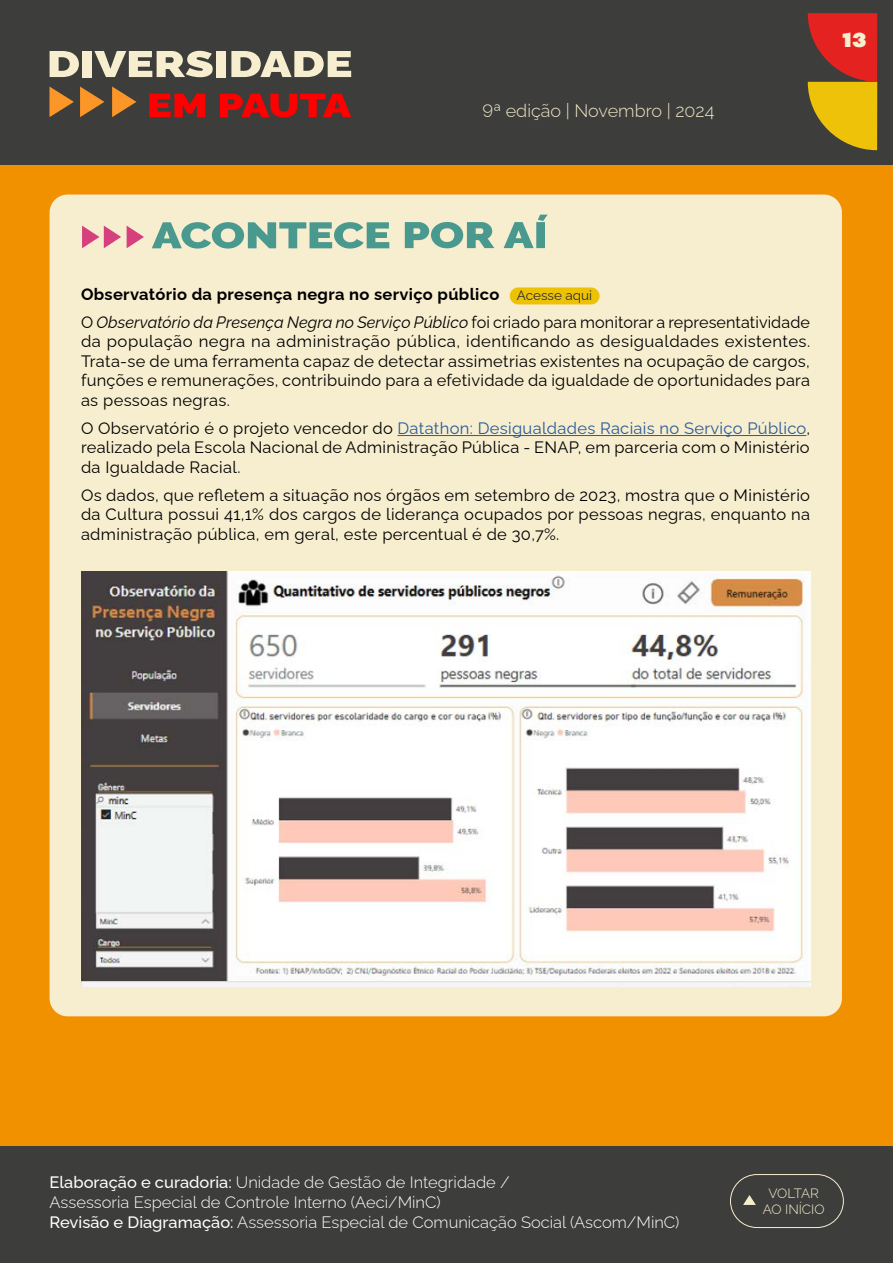
<style>
.page{position:relative;width:893px;height:1263px;background:#fff}
.page>*{position:absolute;margin:0;border:0;box-sizing:border-box;transform-origin:0 0}
.t1{font:800 21px "Noir Pro";color:#f7edcf}
.t2{font:300 18px "Raleway";color:#efe7c8}
.t3{font:16.5px/19.5px "Raleway";letter-spacing:.015em;color:#000;text-align:justify}
.t4{font:300 16.5px/19.8px "Raleway";color:#fff}
.t5{font:700 16.5px/28px "Raleway";letter-spacing:.02em;color:#000}
.t6{font:300 13.5px/16.2px "Raleway";color:#f7edd0;text-align:center}
.s1{font-weight:400;font-size:13.5px;color:#2e2e2d}
.s2{font-weight:400}
.s3{font-weight:400;font-style:italic}
.s4{color:#275b9b}
.s5{font-weight:500}
</style>
<div class="page">
<div style="left:0;top:0;width:893px;height:168px;background:#3d3d3b"></div>
<svg style="left:808px;top:13px;width:69px;height:137px"></svg>
<svg style="left:50px;top:51px;width:29px;height:26px"></svg>
<div style="left:83px;top:51px;width:9px;height:26px;background:#f7edcf"></div>
<svg style="left:94px;top:51px;width:119px;height:26px"></svg>
<div style="left:217px;top:51px;width:9px;height:26px;background:#f7edcf"></div>
<svg style="left:231px;top:51px;width:120px;height:26px"></svg>
<svg style="left:112px;top:87px;width:24px;height:30px"></svg>
<svg style="left:80px;top:87px;width:24px;height:30px"></svg>
<svg style="left:50px;top:87px;width:24px;height:30px"></svg>
<svg style="left:149px;top:94px;width:56px;height:23px"></svg>
<svg style="left:220px;top:94px;width:131px;height:23px"></svg>
<div style="left:0;top:166px;width:893px;height:1097px;background:#f29100"></div>
<div style="left:50px;top:195px;width:792px;height:821px;background:#f7edcf;border-radius:18px"></div>
<div style="left:510px;top:287px;width:90px;height:17px;background:#edc205;border-radius:9px"></div>
<hr style="left:397px;top:435px;width:409px;height:1px;background:#275b9b">
<img style="left:81px;top:572px;width:729px;height:414px">
<svg style="left:127px;top:226px;width:17px;height:22px"></svg>
<svg style="left:82px;top:226px;width:39px;height:22px"></svg>
<svg style="left:152px;top:222px;width:237px;height:27px"></svg>
<svg style="left:405px;top:222px;width:89px;height:26px"></svg>
<svg style="left:504px;top:215px;width:44px;height:33px"></svg>
<div style="left:0;top:1147px;width:893px;height:116px;background:#3d3d3b"></div>
<div style="left:730px;top:1174px;width:114px;height:54px;border:1px solid #f7edd0;border-radius:26px"></div>
<svg style="left:743px;top:1195px;width:13px;height:10px"></svg>
<p class="t2" style="left:483px;top:96px;width:233px">9ª edição | Novembro | 2024</p>
<p class="t1" style="left:842px;top:22px;width:26px">13</p>
<p class="t5" style="left:81px;top:278px;width:730px">Observatório da presença negra no serviço público <span class="s1">Acesse aqui<br></span><span class="s2">O</span> <span class="s3">Observatório da Presença Negra no Serviço Público</span> <span class="s2">foi criado para monitorar a representatividade</span></p>
<p class="t3" style="left:81px;top:330px;width:731px">da população negra na administração pública, identificando as desigualdades existentes.<br>Trata-se de uma ferramenta capaz de detectar assimetrias existentes na ocupação de cargos, funções e remunerações, contribuindo para a efetividade da igualdade de oportunidades para as pessoas negras.</p>
<p class="t3" style="left:81px;top:417px;width:731px">O Observatório é o projeto vencedor do <span class="s4">Datathon: Desigualdades Raciais no Serviço Público</span>, realizado pela Escola Nacional de Administração Pública - ENAP, em parceria com o Ministério da Igualdade Racial.</p>
<p class="t3" style="left:81px;top:484px;width:731px">Os dados, que refletem a situação nos órgãos em setembro de 2023, mostra que o Ministério da Cultura possui 41,1% dos cargos de liderança ocupados por pessoas negras, enquanto na administração pública, em geral, este percentual é de 30,7%.</p>
<p class="t4" style="left:50px;top:1171px;width:631px"><span class="s5">Elaboração e curadoria:</span> Unidade de Gestão de Integridade /<br>Assessoria Especial de Controle Interno (Aeci/MinC)<br><span class="s5">Revisão e Diagramação:</span> Assessoria Especial de Comunicação Social (Ascom/MinC)</p>
<p class="t6" style="left:763px;top:1183px;width:63px">VOLTAR<br>AO INÍCIO</p>
</div>
